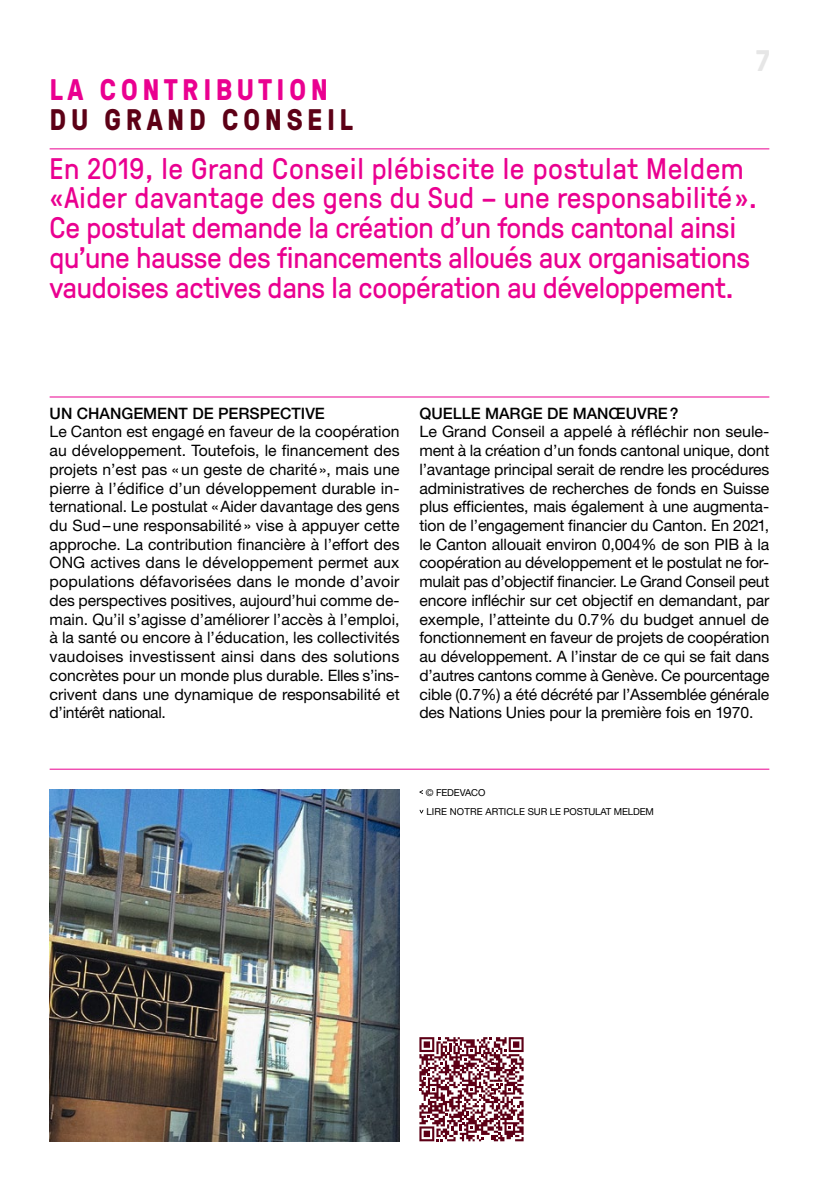
<style>
.page{position:relative;width:819px;height:1191px;background:#fff}
.page>*{position:absolute;margin:0;border:0;box-sizing:border-box;transform-origin:0 0}
.t1{font:29.75px/29.8px "GT Pressura";letter-spacing:-.01em;color:#ea0090}
.t2{font:700 29.75px "GT Pressura";letter-spacing:.15em;color:#ea0090}
.t3{font:700 29.75px "GT Pressura";letter-spacing:.15em;color:#5d0016}
.t4{font:700 29.75px "GT Pressura";color:#e6e6e6}
.t5{font:15.75px/18.7px "Helvetica Neue LT Std";letter-spacing:-.01em;color:#000;text-align:justify}
.t6{font:500 15.75px "Helvetica Neue LT Std";color:#000}
.t7{font:9.62px/19.2px "Helvetica Neue LT Std";letter-spacing:-.01em;color:#000}
</style>
<div class="page">
<hr style="left:50px;top:396px;width:719px;height:1px;background:#ea0090">
<svg style="left:419px;top:790px;width:4px;height:4px"></svg>
<hr style="left:50px;top:768px;width:719px;height:1px;background:#ea0090">
<hr style="left:50px;top:148px;width:719px;height:1px;background:#ea0090">
<img style="left:50px;top:789px;width:349px;height:352px">
<svg style="left:419px;top:1037px;width:104px;height:104px"></svg>
<h1 class="t2" style="left:50px;top:68px;width:280px">LA CONTRIBUTION</h1>
<h1 class="t3" style="left:50px;top:98px;width:305px">DU GRAND CONSEIL</h1>
<h1 class="t4" style="left:755px;top:38px;width:15px">7</h1>
<p class="t1" style="left:50px;top:151px;width:709px">En 2019, le Grand Conseil plébiscite le postulat Meldem «Aider davantage des gens du Sud – une responsabilité».<br>Ce postulat demande la création d’un fonds cantonal ainsi qu’une hausse des financements alloués aux organisations vaudoises actives dans la coopération au développement.</p>
<p class="t6" style="left:50px;top:403px;width:277px">UN CHANGEMENT DE PERSPECTIVE</p>
<p class="t5" style="left:50px;top:422px;width:351px">Le Canton est engagé en faveur de la coopération au développement. Toutefois, le financement des projets n’est pas «un geste de charité», mais une pierre à l’édifice d’un développement durable in&shy;ternational. Le postulat «Aider davantage des gens du Sud–une responsabilité» vise à appuyer cette approche. La contribution financière à l’effort des ONG actives dans le développement permet aux populations défavorisées dans le monde d’avoir des perspectives positives, aujourd’hui comme de&shy;main. Qu’il s’agisse d’améliorer l’accès à l’emploi, à la santé ou encore à l’éducation, les collectivités vaudoises investissent ainsi dans des solutions concrètes pour un monde plus durable. Elles s’ins&shy;crivent dans une dynamique de responsabilité et d’intérêt national.</p>
<p class="t6" style="left:419px;top:403px;width:260px">QUELLE MARGE DE MANŒUVRE?</p>
<p class="t5" style="left:419px;top:422px;width:351px">Le Grand Conseil a appelé à réfléchir non seule&shy;ment à la création d’un fonds cantonal unique, dont l’avantage principal serait de rendre les procédures administratives de recherches de fonds en Suisse plus efficientes, mais également à une augmenta&shy;tion de l’engagement financier du Canton. En 2021, le Canton allouait environ 0,004% de son PIB à la coopération au développement et le postulat ne for&shy;mulait pas d’objectif financier. Le Grand Conseil peut encore infléchir sur cet objectif en demandant, par exemple, l’atteinte du 0.7% du budget annuel de fonctionnement en faveur de projets de coopération au développement. A l’instar de ce qui se fait dans d’autres cantons comme à Genève. Ce pourcentage cible (0.7%) a été décrété par l’Assemblée générale des Nations Unies pour la première fois en 1970.</p>
<p class="t7" style="left:426px;top:782px;width:230px">© FEDEVACO<br>LIRE NOTRE ARTICLE SUR LE POSTULAT MELDEM</p>
</div>
